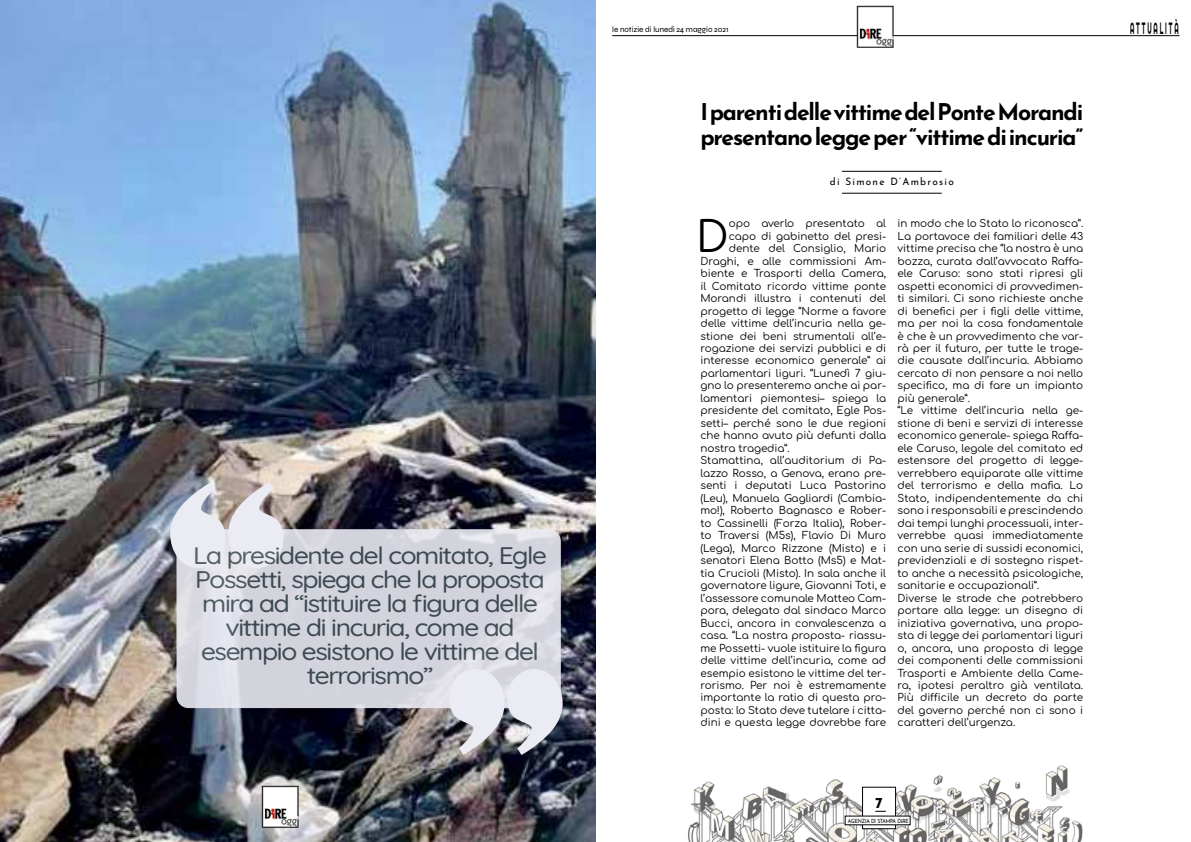
<style>
.page{position:relative;width:1191px;height:842px;background:#fff}
.page>*{position:absolute;margin:0;border:0;box-sizing:border-box;transform-origin:0 0}
.t1{font:42.4px "Comfortaa";color:#000}
.t2{font:300 24px/24px "Quicksand";letter-spacing:-.05em;color:#445258;text-align:center;scale:1.1 1}
.t3{font:700 23px/25px "Josefin Sans";letter-spacing:-.05em;color:#000}
.t4{font:16.4px "Righteous";letter-spacing:.29em;color:#000;scale:.39 1}
.t5{font:700 15px "Josefin Sans";color:#000}
.t6{font:10.4px/12.5px "Comfortaa";color:#000}
.t7{font:10.2px "Josefin Sans";letter-spacing:.13em;color:#000}
.t8{font:8px "Syne";color:#000}
.t9{font:5.7px "Josefin Sans";letter-spacing:-.04em;color:#000;scale:.88 1}
.s1{font-weight:700}
</style>
<div class="page">
<hr style="left:842px;top:193px;width:99px;height:1px;background:#000">
<hr style="left:842px;top:171px;width:99px;height:1px;background:#000">
<img style="left:688px;top:765px;width:395px;height:77px">
<img style="left:0;top:0;width:595px;height:842px">
<svg style="left:170px;top:482px;width:113px;height:86px;background:#c2bec2"></svg>
<svg style="left:449px;top:669px;width:113px;height:86px;background:#a1a2aa"></svg>
<svg style="left:176px;top:529px;width:385px;height:179px;background:#d8d8e1"></svg>
<hr style="left:612px;top:35px;width:567px;height:1px;background:#000">
<div style="left:862px;top:787px;width:34px;height:42px;background:#fff;border:1px solid #000"></div>
<div style="left:845px;top:816px;width:65px;height:9px;background:#fff"></div>
<img style="left:842px;top:5px;width:74px;height:42px">
<img style="left:247px;top:784px;width:73px;height:43px">
<h2 class="t2" style="left:193px;top:541px;width:323px">La presidente del comitato, Egle<br>Possetti, spiega che la proposta mira ad “istituire la figura delle vittime di incuria, come ad esempio esistono le vittime del terrorismo”</h2>
<p class="t8" style="left:612px;top:24px;width:118px">le notizie di lunedì 24 maggio 2021</p>
<h3 class="t3" style="left:700px;top:97px;width:384px">I parenti delle vittime del Ponte Morandi presentano legge per “vittime di incuria”</h3>
<p class="t7" style="left:830px;top:173px;width:125px">di Simone D’Ambrosio</p>
<h1 class="t1" style="left:696px;top:199px;width:34px">D</h1>
<p class="t6" style="left:728px;top:216px;width:159px">opo averlo presentato al</p>
<p class="t6" style="left:728px;top:228px;width:159px">capo di gabinetto del presi-</p>
<p class="t6" style="left:728px;top:241px;width:159px">dente del Consiglio, Mario</p>
<p class="t6" style="left:700px;top:253px;width:187px">Draghi, e alle commissioni Am-</p>
<p class="t6" style="left:700px;top:266px;width:187px">biente e Trasporti della Camera,</p>
<p class="t6" style="left:700px;top:278px;width:187px">il Comitato ricordo vittime ponte</p>
<p class="t6" style="left:700px;top:291px;width:187px">Morandi illustra i contenuti del</p>
<p class="t6" style="left:700px;top:303px;width:187px">progetto di legge “Norme a favore</p>
<p class="t6" style="left:700px;top:316px;width:187px">delle vittime dell’incuria nella ge-</p>
<p class="t6" style="left:700px;top:328px;width:187px">stione dei beni strumentali all’e-</p>
<p class="t6" style="left:700px;top:341px;width:187px">rogazione dei servizi pubblici e di</p>
<p class="t6" style="left:700px;top:353px;width:187px">interesse economico generale” ai</p>
<p class="t6" style="left:700px;top:366px;width:187px">parlamentari liguri. “Lunedì 7 giu-</p>
<p class="t6" style="left:700px;top:378px;width:187px">gno lo presenteremo anche ai par-</p>
<p class="t6" style="left:700px;top:391px;width:187px">lamentari piemontesi– spiega la</p>
<p class="t6" style="left:700px;top:403px;width:187px">presidente del comitato, Egle Pos-</p>
<p class="t6" style="left:700px;top:416px;width:187px">setti– perché sono le due regioni</p>
<p class="t6" style="left:700px;top:428px;width:187px">che hanno avuto più defunti dalla</p>
<p class="t6" style="left:700px;top:440px;width:91px">nostra tragedia”.</p>
<p class="t6" style="left:700px;top:453px;width:187px">Stamattina, all’auditorium di Pa-</p>
<p class="t6" style="left:700px;top:465px;width:187px">lazzo Rosso, a Genova, erano pre-</p>
<p class="t6" style="left:700px;top:478px;width:187px">senti i deputati Luca Pastorino</p>
<p class="t6" style="left:700px;top:490px;width:187px">(Leu), Manuela Gagliardi (Cambia-</p>
<p class="t6" style="left:700px;top:503px;width:187px">mo!), Roberto Bagnasco e Rober-</p>
<p class="t6" style="left:700px;top:515px;width:187px">to Cassinelli (Forza Italia), Rober-</p>
<p class="t6" style="left:700px;top:528px;width:187px">to Traversi (M5s), Flavio Di Muro</p>
<p class="t6" style="left:700px;top:540px;width:187px">(Lega), Marco Rizzone (Misto) e i</p>
<p class="t6" style="left:700px;top:553px;width:187px">senatori Elena Botto (Ms5) e Mat-</p>
<p class="t6" style="left:700px;top:565px;width:187px">tia Crucioli (Misto). In sala anche il</p>
<p class="t6" style="left:700px;top:578px;width:187px">governatore ligure, Giovanni Toti, e</p>
<p class="t6" style="left:700px;top:590px;width:187px">l’assessore comunale Matteo Cam-</p>
<p class="t6" style="left:700px;top:603px;width:187px">pora, delegato dal sindaco Marco</p>
<p class="t6" style="left:700px;top:615px;width:187px">Bucci, ancora in convalescenza a</p>
<p class="t6" style="left:700px;top:628px;width:187px">casa. “La nostra proposta- riassu-</p>
<p class="t6" style="left:700px;top:640px;width:187px">me Possetti- vuole istituire la figura</p>
<p class="t6" style="left:700px;top:653px;width:187px">delle vittime dell’incuria, come ad</p>
<p class="t6" style="left:700px;top:665px;width:187px">esempio esistono le vittime del ter-</p>
<p class="t6" style="left:700px;top:678px;width:187px">rorismo. Per noi è estremamente</p>
<p class="t6" style="left:700px;top:690px;width:187px">importante la ratio di questa pro-</p>
<p class="t6" style="left:700px;top:703px;width:187px">posta: lo Stato deve tutelare i citta-</p>
<p class="t6" style="left:700px;top:715px;width:187px">dini e questa legge dovrebbe fare</p>
<p class="t6" style="left:897px;top:216px;width:187px">in modo che lo Stato lo riconosca”.<br>La portavoce dei familiari delle 43 vittime precisa che “la nostra è una bozza, curata dall’avvocato Raffa&shy;ele Caruso: sono stati ripresi gli aspetti economici di provvedimen&shy;ti similari. Ci sono richieste anche di benefici per i figli delle vittime, ma per noi la cosa fondamentale è che è un provvedimento che var&shy;rà per il futuro, per tutte le trage&shy;die causate dall’incuria. Abbiamo cercato di non pensare a noi nello specifico, ma di fare un impianto più generale”.<br>“Le vittime dell’incuria nella ge&shy;stione di beni e servizi di interesse economico generale- spiega Raffa&shy;ele Caruso, legale del comitato ed estensore del progetto di legge&shy;verrebbero equiparate alle vittime del terrorismo e della mafia. Lo Stato, indipendentemente da chi sono i responsabili e prescindendo dai tempi lunghi processuali, inter&shy;verrebbe quasi immediatamente con una serie di sussidi economici, previdenziali e di sostegno rispet&shy;to anche a necessità psicologiche, sanitarie e occupazionali”.<br>Diverse le strade che potrebbero portare alla legge: un disegno di iniziativa governativa, una propo&shy;sta di legge dei parlamentari liguri o, ancora, una proposta di legge dei componenti delle commissioni Trasporti e Ambiente della Came&shy;ra, ipotesi peraltro già ventilata.<br>Più difficile un decreto da parte del governo perché non ci sono i caratteri dell’urgenza.</p>
<h3 class="t5" style="left:875px;top:792px;width:9px">7</h3>
<p class="t9" style="left:848px;top:816px;width:71px">AGENZIA DI STAMPA D<span class="s1">i</span>RE</p>
<h3 class="t4" style="left:1130px;top:17px;width:126px">ATTUALITÀ</h3>
</div>
